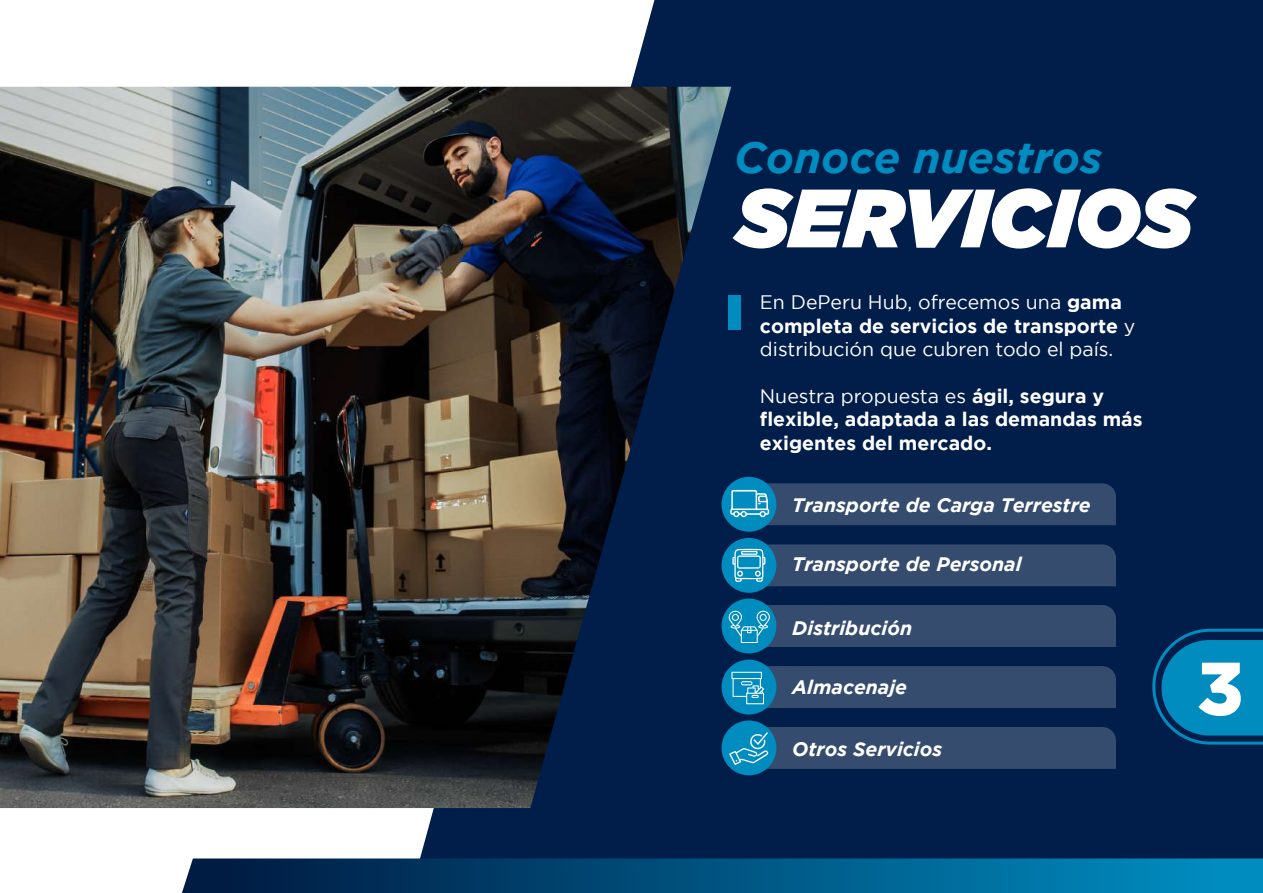
<style>
.page{position:relative;width:1263px;height:893px;background:#fff}
.page>*{position:absolute;margin:0;border:0;box-sizing:border-box;transform-origin:0 0}
.t1{font:italic 900 82.5px "Gotham";color:#fff}
.t2{font:900 74.85px "Gotham";color:#fff}
.t3{font:italic 700 43.5px "Gotham";color:#008cbf}
.t4{font:19.5px/23.4px "Gotham";color:#fff}
.t5{font:700 19.5px/23.4px "Gotham";color:#fff}
.t6{font:italic 700 19.5px "Gotham";color:#fff}
.s1{font-weight:700}
.s2{font-weight:400}
</style>
<div class="page">
<div style="left:411px;top:0;width:852px;height:858px;background:#001e49"></div>
<svg style="left:182px;top:858px;width:1081px;height:35px;background:#025581"></svg>
<img style="left:0;top:87px;width:731px;height:721px">
<svg style="left:1152px;top:629px;width:111px;height:116px;background:#006e9f"></svg>
<div style="left:728px;top:295px;width:12px;height:34px;background:#008cbf"></div>
<div style="left:721px;top:477px;width:55px;height:55px;background:#008cbf;border-radius:50%"></div>
<div style="left:721px;top:538px;width:55px;height:55px;background:#008cbf;border-radius:50%"></div>
<div style="left:721px;top:599px;width:55px;height:54px;background:#008cbf;border-radius:50%"></div>
<div style="left:721px;top:660px;width:55px;height:54px;background:#008cbf;border-radius:50%"></div>
<div style="left:721px;top:720px;width:55px;height:55px;background:#008cbf;border-radius:50%"></div>
<svg style="left:730px;top:483px;width:386px;height:42px;background:#335578"></svg>
<svg style="left:732px;top:544px;width:384px;height:42px;background:#335477"></svg>
<svg style="left:727px;top:605px;width:389px;height:42px;background:#325578"></svg>
<svg style="left:731px;top:666px;width:385px;height:42px;background:#325477"></svg>
<svg style="left:729px;top:727px;width:387px;height:42px;background:#325477"></svg>
<h3 class="t3" style="left:734px;top:142px;width:369px">Conoce nuestros</h3>
<h1 class="t1" style="left:735px;top:170px;width:459px">SERVICIOS</h1>
<p class="t4" style="left:760px;top:292px;width:377px">En DePeru Hub, ofrecemos una <span class="s1">gama completa de servicios de transporte</span> y distribución que cubren todo el país.</p>
<p class="t5" style="left:760px;top:384px;width:384px"><span class="s2">Nuestra propuesta es</span> ágil, segura y flexible, adaptada a las demandas más exigentes del mercado.</p>
<p class="t6" style="left:792px;top:498px;width:300px">Transporte de Carga Terrestre</p>
<p class="t6" style="left:792px;top:557px;width:231px">Transporte de Personal</p>
<p class="t6" style="left:792px;top:621px;width:121px">Distribución</p>
<p class="t6" style="left:792px;top:680px;width:116px">Almacenaje</p>
<p class="t6" style="left:792px;top:742px;width:151px">Otros Servicios</p>
<h2 class="t2" style="left:1197px;top:660px;width:48px">3</h2>
</div>
